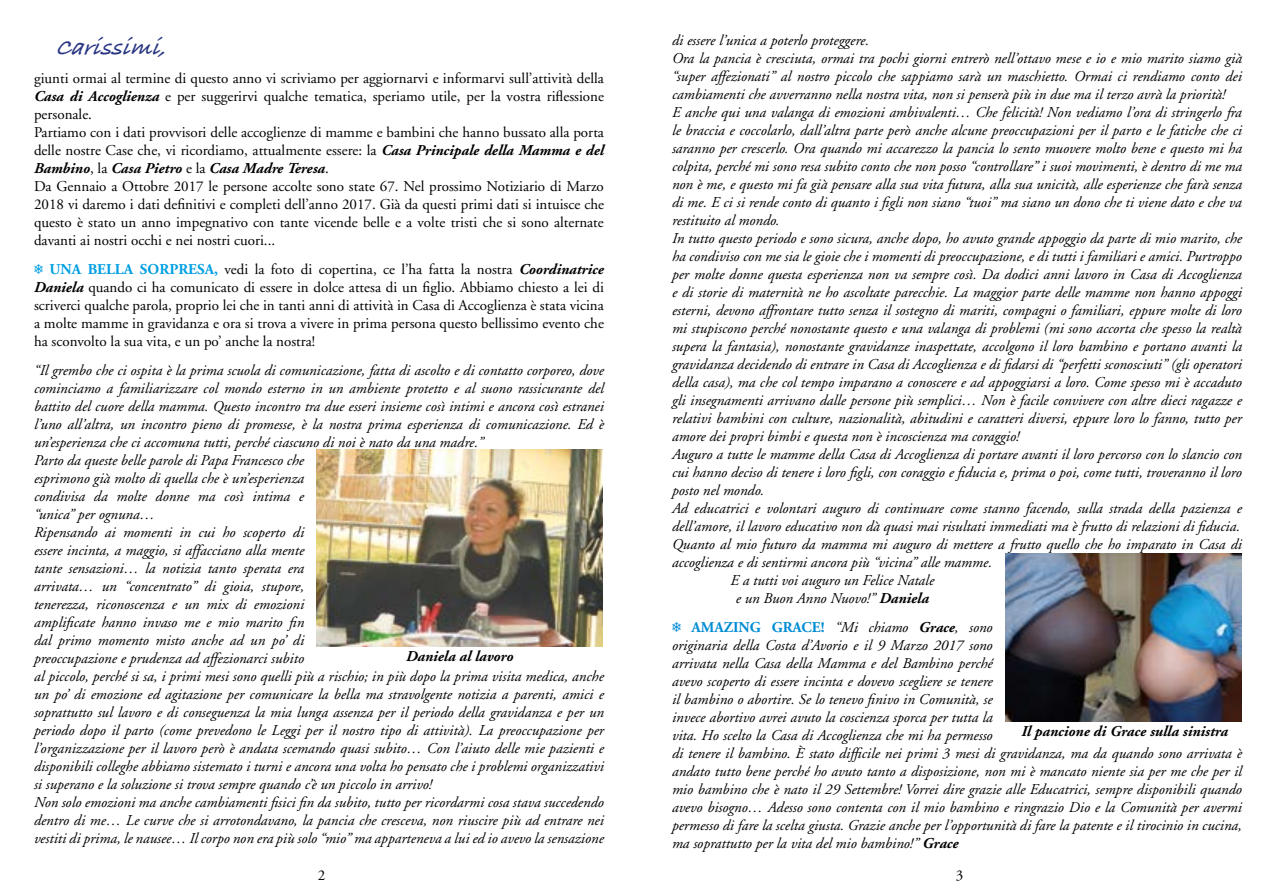
<style>
.page{position:relative;width:1276px;height:893px;background:#fff}
.page>*{position:absolute;margin:0;border:0;box-sizing:border-box;transform-origin:0 0}
.t1{font:italic 700 24px "Bradley Hand ITCTT";color:#283583}
.t2{font:italic 15px/18px "Adobe Garamond";color:#000}
.t3{font:15px/18px "Adobe Garamond";color:#000}
.t4{font:italic 700 15px "Adobe Garamond";color:#000}
.s1{font-weight:700;font-style:italic}
.s2{font-family:"Menlo";font-weight:700;color:#009fe3}
.s3{font-weight:700;color:#009fe3}
.s4{font-weight:700}
.s5{font-family:"Menlo";font-weight:700;font-style:normal;color:#008cd3}
.s6{font-weight:700;font-style:normal;color:#008cd3}
</style>
<div class="page">
<img style="left:317px;top:450px;width:285px;height:196px">
<img style="left:1005px;top:554px;width:236px;height:168px">
<h1 class="t1" style="left:55px;top:29px;width:124px">Carissimi,</h1>
<p class="t3" style="left:34px;top:70px;width:571px">giunti ormai al termine di questo anno vi scriviamo per aggiornarvi e informarvi sull’attività della <span class="s1">Casa di Accoglienza</span> e per suggerirvi qualche tematica, speriamo utile, per la vostra riflessione personale.<br>Partiamo con i dati provvisori delle accoglienze di mamme e bambini che hanno bussato alla porta delle nostre Case che, vi ricordiamo, attualmente essere: la <span class="s1">Casa Principale della Mamma e del Bambino</span>, la <span class="s1">Casa Pietro</span> e la <span class="s1">Casa Madre Teresa</span>.<br>Da Gennaio a Ottobre 2017 le persone accolte sono state 67. Nel prossimo Notiziario di Marzo 2018 vi daremo i dati definitivi e completi dell’anno 2017. Già da questi primi dati si intuisce che questo è stato un anno impegnativo con tante vicende belle e a volte tristi che si sono alternate davanti ai nostri occhi e nei nostri cuori...</p>
<p class="t3" style="left:34px;top:260px;width:571px;text-align:justify"><span class="s2">❄</span> <span class="s3">UNA BELLA SORPRESA,</span> vedi la foto di copertina, ce l’ha fatta la nostra <span class="s1">Coordinatrice Daniela</span> quando ci ha comunicato di essere in dolce attesa di un figlio. Abbiamo chiesto a lei di scriverci qualche parola, proprio lei che in tanti anni di attività in Casa di Accoglienza è stata vicina a molte mamme in gravidanza e ora si trova a vivere in prima persona questo bellissimo evento che ha sconvolto la sua vita, e un po’ anche la nostra!</p>
<p class="t2" style="left:34px;top:361px;width:571px">“Il grembo che ci ospita è la prima scuola di comunicazione, fatta di ascolto e di contatto corporeo, dove cominciamo a familiarizzare col mondo esterno in un ambiente protetto e al suono rassicurante del battito del cuore della mamma. Questo incontro tra due esseri insieme così intimi e ancora così estranei l’uno all’altra, un incontro pieno di promesse, è la nostra prima esperienza di comunicazione. Ed è un’esperienza che ci accomuna tutti, perché ciascuno di noi è nato da una madre.”<br>Parto da queste belle parole di Papa Francesco che<br>esprimono già molto di quella che è un’esperienza<br>condivisa da molte donne ma così intima e<br>“unica” per ognuna…<br>Ripensando ai momenti in cui ho scoperto di<br>essere incinta, a maggio, si affacciano alla mente<br>tante sensazioni… la notizia tanto sperata era<br>arrivata… un “concentrato” di gioia, stupore,<br>tenerezza, riconoscenza e un mix di emozioni<br>amplificate hanno invaso me e mio marito fin<br>dal primo momento misto anche ad un po’ di<br>preoccupazione e prudenza ad affezionarci subito<br>al piccolo, perché si sa, i primi mesi sono quelli più a rischio; in più dopo la prima visita medica, anche un po’ di emozione ed agitazione per comunicare la bella ma stravolgente notizia a parenti, amici e soprattutto sul lavoro e di conseguenza la mia lunga assenza per il periodo della gravidanza e per un periodo dopo il parto (come prevedono le Leggi per il nostro tipo di attività). La preoccupazione per l’organizzazione per il lavoro però è andata scemando quasi subito… Con l’aiuto delle mie pazienti e disponibili colleghe abbiamo sistemato i turni e ancora una volta ho pensato che i problemi organizzativi si superano e la soluzione si trova sempre quando c’è un piccolo in arrivo!<br>Non solo emozioni ma anche cambiamenti fisici fin da subito, tutto per ricordarmi cosa stava succedendo dentro di me… Le curve che si arrotondavano, la pancia che cresceva, non riuscire più ad entrare nei vestiti di prima, le nausee… Il corpo non era più solo “mio” ma apparteneva a lui ed io avevo la sensazione</p>
<p class="t4" style="left:406px;top:648px;width:109px">Daniela al lavoro</p>
<p class="t2" style="left:672px;top:31px;width:199px">di essere l’unica a poterlo proteggere.</p>
<p class="t2" style="left:672px;top:49px;width:571px">Ora la pancia è cresciuta, ormai tra pochi giorni entrerò nell’ottavo mese e io e mio marito siamo già</p>
<p class="t2" style="left:672px;top:67px;width:571px">“super affezionati” al nostro piccolo che sappiamo sarà un maschietto. Ormai ci rendiamo conto dei</p>
<p class="t2" style="left:672px;top:85px;width:555px">cambiamenti che avverranno nella nostra vita, non si penserà più in due ma il terzo avrà la priorità!</p>
<p class="t2" style="left:672px;top:103px;width:571px">E anche qui una valanga di emozioni ambivalenti… Che felicità! Non vediamo l’ora di stringerlo fra</p>
<p class="t2" style="left:672px;top:121px;width:571px">le braccia e coccolarlo, dall’altra parte però anche alcune preoccupazioni per il parto e le fatiche che ci</p>
<p class="t2" style="left:672px;top:139px;width:571px">saranno per crescerlo. Ora quando mi accarezzo la pancia lo sento muovere molto bene e questo mi ha</p>
<p class="t2" style="left:672px;top:157px;width:571px">colpita, perché mi sono resa subito conto che non posso “controllare” i suoi movimenti, è dentro di me ma</p>
<p class="t2" style="left:672px;top:175px;width:571px">non è me, e questo mi fa già pensare alla sua vita futura, alla sua unicità, alle esperienze che farà senza</p>
<p class="t2" style="left:672px;top:193px;width:571px">di me. E ci si rende conto di quanto i figli non siano “tuoi” ma siano un dono che ti viene dato e che va</p>
<p class="t2" style="left:672px;top:211px;width:109px">restituito al mondo.</p>
<p class="t2" style="left:672px;top:229px;width:571px">In tutto questo periodo e sono sicura, anche dopo, ho avuto grande appoggio da parte di mio marito, che</p>
<p class="t2" style="left:672px;top:247px;width:571px">ha condiviso con me sia le gioie che i momenti di preoccupazione, e di tutti i familiari e amici. Purtroppo</p>
<p class="t2" style="left:672px;top:265px;width:571px">per molte donne questa esperienza non va sempre così. Da dodici anni lavoro in Casa di Accoglienza</p>
<p class="t2" style="left:672px;top:283px;width:571px">e di storie di maternità ne ho ascoltate parecchie. La maggior parte delle mamme non hanno appoggi</p>
<p class="t2" style="left:672px;top:301px;width:571px">esterni, devono affrontare tutto senza il sostegno di mariti, compagni o familiari, eppure molte di loro</p>
<p class="t2" style="left:672px;top:319px;width:571px">mi stupiscono perché nonostante questo e una valanga di problemi (mi sono accorta che spesso la realtà</p>
<p class="t2" style="left:672px;top:337px;width:571px">supera la fantasia), nonostante gravidanze inaspettate, accolgono il loro bambino e portano avanti la</p>
<p class="t2" style="left:672px;top:355px;width:571px">gravidanza decidendo di entrare in Casa di Accoglienza e di fidarsi di “perfetti sconosciuti” (gli operatori</p>
<p class="t2" style="left:672px;top:373px;width:571px">della casa), ma che col tempo imparano a conoscere e ad appoggiarsi a loro. Come spesso mi è accaduto</p>
<p class="t2" style="left:672px;top:391px;width:571px">gli insegnamenti arrivano dalle persone più semplici… Non è facile convivere con altre dieci ragazze e</p>
<p class="t2" style="left:672px;top:409px;width:571px">relativi bambini con culture, nazionalità, abitudini e caratteri diversi, eppure loro lo fanno, tutto per</p>
<p class="t2" style="left:672px;top:427px;width:349px">amore dei propri bimbi e questa non è incoscienza ma coraggio!</p>
<p class="t2" style="left:672px;top:445px;width:571px">Auguro a tutte le mamme della Casa di Accoglienza di portare avanti il loro percorso con lo slancio con</p>
<p class="t2" style="left:672px;top:463px;width:571px">cui hanno deciso di tenere i loro figli, con coraggio e fiducia e, prima o poi, come tutti, troveranno il loro</p>
<p class="t2" style="left:672px;top:481px;width:94px">posto nel mondo.</p>
<p class="t2" style="left:672px;top:499px;width:571px">Ad educatrici e volontari auguro di continuare come stanno facendo, sulla strada della pazienza e</p>
<p class="t2" style="left:672px;top:517px;width:569px">dell’amore, il lavoro educativo non dà quasi mai risultati immediati ma è frutto di relazioni di fiducia.</p>
<p class="t2" style="left:672px;top:535px;width:571px">Quanto al mio futuro da mamma mi auguro di mettere a frutto quello che ho imparato in Casa di</p>
<p class="t2" style="left:672px;top:553px;width:322px">accoglienza e di sentirmi ancora più “vicina” alle mamme.</p>
<p class="t2" style="left:730px;top:571px;width:205px">E a tutti voi auguro un Felice Natale</p>
<p class="t2" style="left:736px;top:589px;width:194px">e un Buon Anno Nuovo!” <span class="s4">Daniela</span></p>
<p class="t2" style="left:672px;top:618px;width:571px"><span class="s5">❄</span> <span class="s6">AMAZING GRACE!</span> “Mi chiamo <span class="s4">Grace</span>, sono<br>originaria della Costa d’Avorio e il 9 Marzo 2017 sono<br>arrivata nella Casa della Mamma e del Bambino perché<br>avevo scoperto di essere incinta e dovevo scegliere se tenere<br>il bambino o abortire. Se lo tenevo finivo in Comunità, se<br>invece abortivo avrei avuto la coscienza sporca per tutta la<br>vita. Ho scelto la Casa di Accoglienza che mi ha permesso<br>di tenere il bambino. È stato difficile nei primi 3 mesi di gravidanza, ma da quando sono arrivata è andato tutto bene perché ho avuto tanto a disposizione, non mi è mancato niente sia per me che per il mio bambino che è nato il 29 Settembre! Vorrei dire grazie alle Educatrici, sempre disponibili quando avevo bisogno… Adesso sono contenta con il mio bambino e ringrazio Dio e la Comunità per avermi permesso di fare la scelta giusta. Grazie anche per l’opportunità di fare la patente e il tirocinio in cucina, ma soprattutto per la vita del mio bambino!” <span class="s4">Grace</span></p>
<p class="t4" style="left:1021px;top:723px;width:208px">Il pancione di Grace sulla sinistra</p>
<p class="t3" style="left:318px;top:866px;width:9px">2</p>
<p class="t3" style="left:955px;top:866px;width:9px">3</p>
</div>
